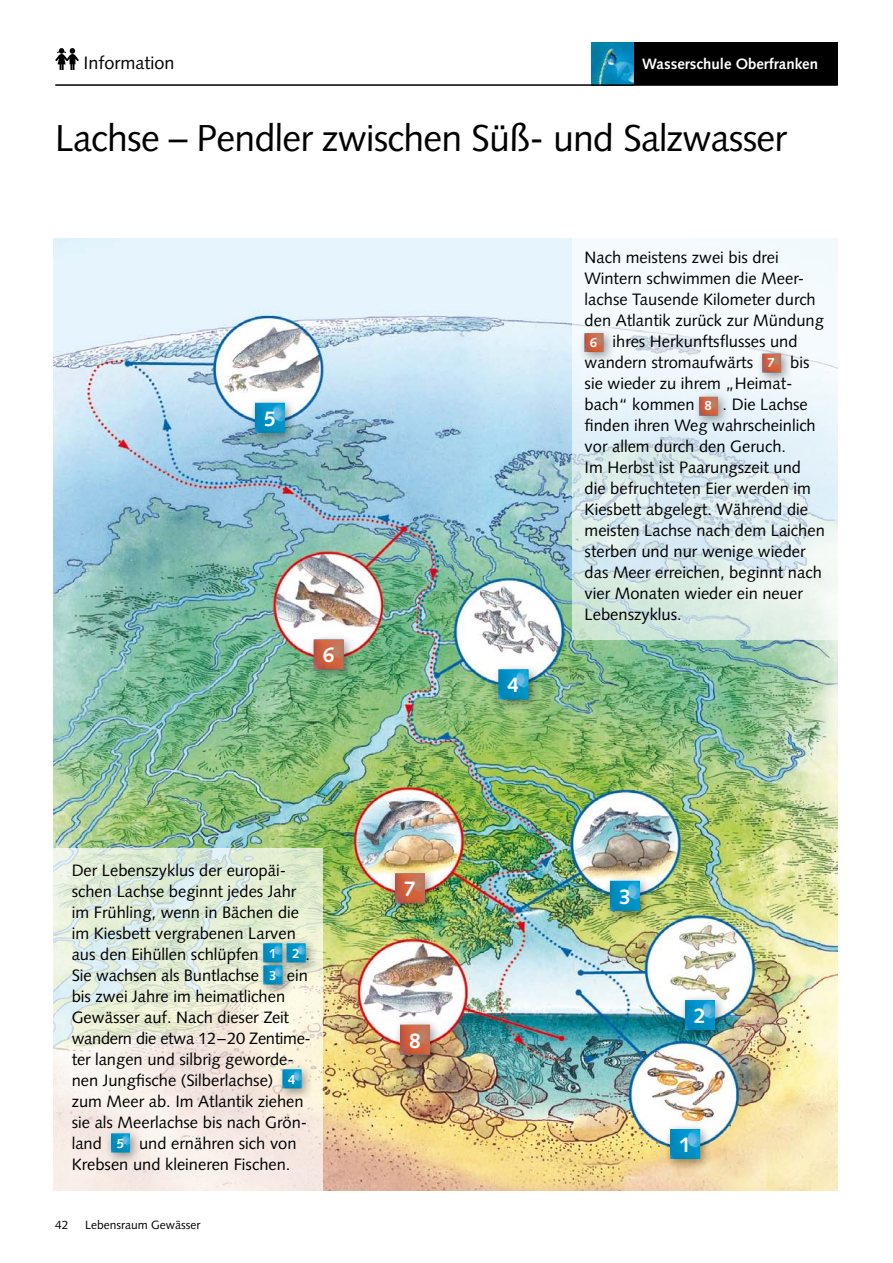
<style>
.page{position:relative;width:893px;height:1263px;background:#fff}
.page>*{position:absolute;margin:0;border:0;box-sizing:border-box;transform-origin:0 0}
.t1{font:37.5px "Syntax";letter-spacing:-.02em;color:#000}
.t2{font:700 21.15px "Syntax";color:#fff}
.t3{font:18px "Syntax";color:#000}
.t4{font:16.5px/21px "Syntax";color:#000}
.t5{font:700 15px "Syntax";color:#fff}
.t6{font:12px "Syntax";color:#000}
.s1{font-weight:700;font-size:13.2px;color:#fff}
</style>
<div class="page">
<div style="left:591px;top:43px;width:247px;height:42px;background:#000"></div>
<img style="left:591px;top:43px;width:43px;height:41px">
<hr style="left:55px;top:84px;width:783px;height:2px;background:#000">
<img style="left:54px;top:238px;width:784px;height:953px">
<div style="left:307px;top:633px;width:48px;height:48px;background:#000;opacity:.4"></div>
<img style="left:314px;top:639px;width:30px;height:30px">
<div style="left:389px;top:867px;width:48px;height:48px;background:#000;opacity:.4"></div>
<img style="left:395px;top:873px;width:30px;height:30px">
<div style="left:393px;top:1018px;width:49px;height:48px;background:#000;opacity:.4"></div>
<img style="left:400px;top:1025px;width:30px;height:30px">
<div style="left:664px;top:1122px;width:48px;height:48px;background:#000;opacity:.4"></div>
<img style="left:670px;top:1129px;width:30px;height:30px">
<div style="left:679px;top:994px;width:48px;height:48px;background:#000;opacity:.4"></div>
<img style="left:685px;top:1000px;width:30px;height:30px">
<div style="left:603px;top:874px;width:48px;height:48px;background:#000;opacity:.4"></div>
<img style="left:610px;top:881px;width:30px;height:30px">
<div style="left:492px;top:663px;width:48px;height:48px;background:#000;opacity:.4"></div>
<img style="left:498px;top:669px;width:30px;height:30px">
<div style="left:248px;top:396px;width:48px;height:48px;background:#000;opacity:.4"></div>
<img style="left:255px;top:403px;width:30px;height:30px">
<svg style="left:572px;top:238px;width:266px;height:401px"></svg>
<svg style="left:53px;top:849px;width:270px;height:342px;background:#ebebde"></svg>
<img style="left:55px;top:49px;width:24px;height:20px">
<div style="left:257px;top:937px;width:37px;height:37px;background:#000;opacity:.4"></div>
<div style="left:280px;top:937px;width:37px;height:37px;background:#000;opacity:.4"></div>
<div style="left:257px;top:959px;width:37px;height:37px;background:#000;opacity:.4"></div>
<svg style="left:263px;top:943px;width:42px;height:41px"></svg>
<img style="left:264px;top:965px;width:18px;height:19px">
<div style="left:276px;top:1063px;width:37px;height:37px;background:#000;opacity:.4"></div>
<img style="left:283px;top:1069px;width:18px;height:19px">
<div style="left:105px;top:1127px;width:36px;height:37px;background:#000;opacity:.4"></div>
<img style="left:111px;top:1133px;width:19px;height:19px">
<div style="left:578px;top:327px;width:37px;height:36px;background:#000;opacity:.4"></div>
<img style="left:585px;top:333px;width:18px;height:19px">
<div style="left:756px;top:347px;width:36px;height:37px;background:#000;opacity:.4"></div>
<img style="left:762px;top:354px;width:19px;height:18px">
<div style="left:693px;top:390px;width:36px;height:37px;background:#000;opacity:.4"></div>
<img style="left:699px;top:397px;width:19px;height:19px">
<p class="t3" style="left:84px;top:52px;width:93px">Information</p>
<p class="t5" style="left:642px;top:56px;width:178px">Wasserschule Oberfranken</p>
<h1 class="t1" style="left:55px;top:116px;width:733px">Lachse – Pendler zwischen Süß- und Salzwasser</h1>
<p class="t2" style="left:264px;top:406px;width:13px">5</p>
<p class="t2" style="left:323px;top:643px;width:13px">6</p>
<p class="t4" style="left:72px;top:860px;width:240px">Der Lebenszyklus der europäi&shy;schen Lachse beginnt jedes Jahr im Frühling, wenn in Bächen die im Kiesbett vergrabenen Larven aus den Eihüllen schlüpfen <span class="s1">1 2</span> .<br>Sie wachsen als Buntlachse <span class="s1">3</span> ein bis zwei Jahre im heimatlichen<br>Gewässer auf. Nach dieser Zeit wandern die etwa 12–20 Zentime&shy;ter langen und silbrig geworde&shy;nen Jungfische (Silberlachse) <span class="s1">4 </span>zum Meer ab. Im Atlantik ziehen sie als Meerlachse bis nach Grön&shy;land <span class="s1">5</span> und ernähren sich von<br>Krebsen und kleineren Fischen.</p>
<p class="t6" style="left:55px;top:1218px;width:15px">42</p>
<p class="t6" style="left:85px;top:1218px;width:117px">Lebensraum Gewässer</p>
<p class="t2" style="left:404px;top:877px;width:13px">7</p>
<p class="t2" style="left:409px;top:1028px;width:13px">8</p>
<p class="t2" style="left:508px;top:673px;width:13px">4</p>
<p class="t4" style="left:585px;top:247px;width:196px">Nach meistens zwei bis drei</p>
<p class="t4" style="left:585px;top:268px;width:221px">Wintern schwimmen die Meer-</p>
<p class="t4" style="left:585px;top:289px;width:233px">lachse Tausende Kilometer durch</p>
<p class="t4" style="left:585px;top:310px;width:241px">den Atlantik zurück zur Mündung</p>
<p class="t4" style="left:590px;top:331px;width:209px"><span class="s1">6</span> ihres Herkunftsflusses und</p>
<p class="t4" style="left:585px;top:352px;width:226px">wandern stromaufwärts <span class="s1">7</span> bis</p>
<p class="t4" style="left:585px;top:373px;width:209px">sie wieder zu ihrem „Heimat-</p>
<p class="t4" style="left:585px;top:394px;width:225px">bach“ kommen <span class="s1">8</span> . Die Lachse</p>
<p class="t4" style="left:585px;top:415px;width:233px">finden ihren Weg wahrscheinlich</p>
<p class="t4" style="left:585px;top:436px;width:203px">vor allem durch den Geruch.</p>
<p class="t4" style="left:585px;top:457px;width:218px">Im Herbst ist Paarungszeit und</p>
<p class="t4" style="left:585px;top:478px;width:228px">die befruchteten Eier werden im</p>
<p class="t4" style="left:585px;top:499px;width:225px">Kiesbett abgelegt. Während die</p>
<p class="t4" style="left:585px;top:520px;width:242px">meisten Lachse nach dem Laichen</p>
<p class="t4" style="left:585px;top:541px;width:222px">sterben und nur wenige wieder</p>
<p class="t4" style="left:585px;top:562px;width:239px">das Meer erreichen, beginnt nach</p>
<p class="t4" style="left:585px;top:583px;width:220px">vier Monaten wieder ein neuer</p>
<p class="t4" style="left:585px;top:604px;width:99px">Lebenszyklus.</p>
<p class="t2" style="left:619px;top:884px;width:13px">3</p>
<p class="t2" style="left:694px;top:1004px;width:13px">2</p>
<p class="t2" style="left:679px;top:1132px;width:13px">1</p>
</div>
